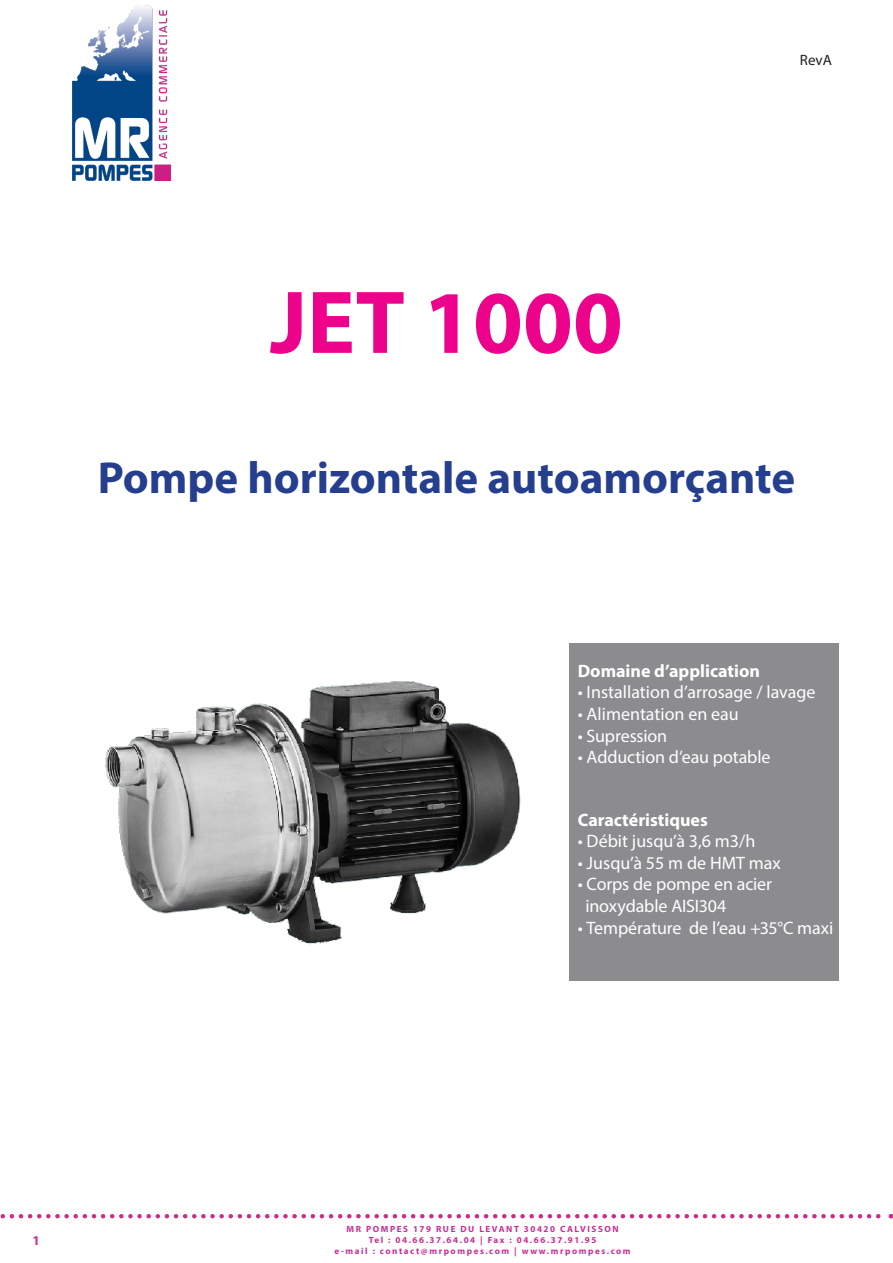
<style>
.page{position:relative;width:893px;height:1263px;background:#fff}
.page>*{position:absolute;margin:0;border:0;box-sizing:border-box;transform-origin:0 0}
.t1{font:700 90px "Myriad Pro";color:#ed028c}
.t2{font:700 45px "Myriad Pro";color:#253f8e}
.t3{font:18px "Myriad Pro";letter-spacing:-.005em;color:#fff}
.t4{font:700 18px "Myriad Pro";color:#fff}
.t5{font:15px "Myriad Pro";color:#231f20}
.t6{font:700 13.5px "Myriad Pro";color:#c92d92}
.t7{font:700 9px "Myriad Pro";letter-spacing:.175em;color:#c92d92}
</style>
<div class="page">
<svg style="left:0;top:1214px;width:892px;height:4px"></svg>
<img style="left:72px;top:6px;width:98px;height:174px">
<div style="left:569px;top:643px;width:270px;height:337px;background:#8c8b8e"></div>
<img style="left:105px;top:681px;width:416px;height:264px">
<p class="t1" style="left:270px;top:264px;width:354px">JET 1000</p>
<p class="t5" style="left:800px;top:51px;width:34px">RevA</p>
<p class="t2" style="left:98px;top:449px;width:699px">Pompe horizontale autoamorçante</p>
<p class="t4" style="left:578px;top:659px;width:184px">Domaine d’application</p>
<p class="t3" style="left:578px;top:681px;width:239px">• Installation d’arrosage / lavage</p>
<p class="t3" style="left:578px;top:703px;width:163px">• Alimentation en eau</p>
<p class="t3" style="left:578px;top:724px;width:91px">• Supression</p>
<p class="t3" style="left:578px;top:746px;width:194px">• Adduction d’eau potable</p>
<p class="t4" style="left:578px;top:808px;width:132px">Caractéristiques</p>
<p class="t3" style="left:578px;top:830px;width:179px">• Débit jusqu’à 3,6 m3/h</p>
<p class="t3" style="left:578px;top:852px;width:205px">• Jusqu’à 55 m de HMT max</p>
<p class="t3" style="left:578px;top:873px;width:196px">• Corps de pompe en acier</p>
<p class="t3" style="left:585px;top:895px;width:142px">inoxydable AISI304</p>
<p class="t3" style="left:578px;top:916px;width:257px">• Température de l’eau +35°C maxi</p>
<p class="t6" style="left:32px;top:1231px;width:9px">1</p>
<p class="t7" style="left:347px;top:1223px;width:274px">MR POMPES 179 RUE DU LEVANT 30420 CALVISSON</p>
<p class="t7" style="left:369px;top:1234px;width:229px">Tel : 04.66.37.64.04 | Fax : 04.66.37.91.95</p>
<p class="t7" style="left:335px;top:1245px;width:298px">e-mail : contact@mrpompes.com | www.mrpompes.com</p>
</div>
